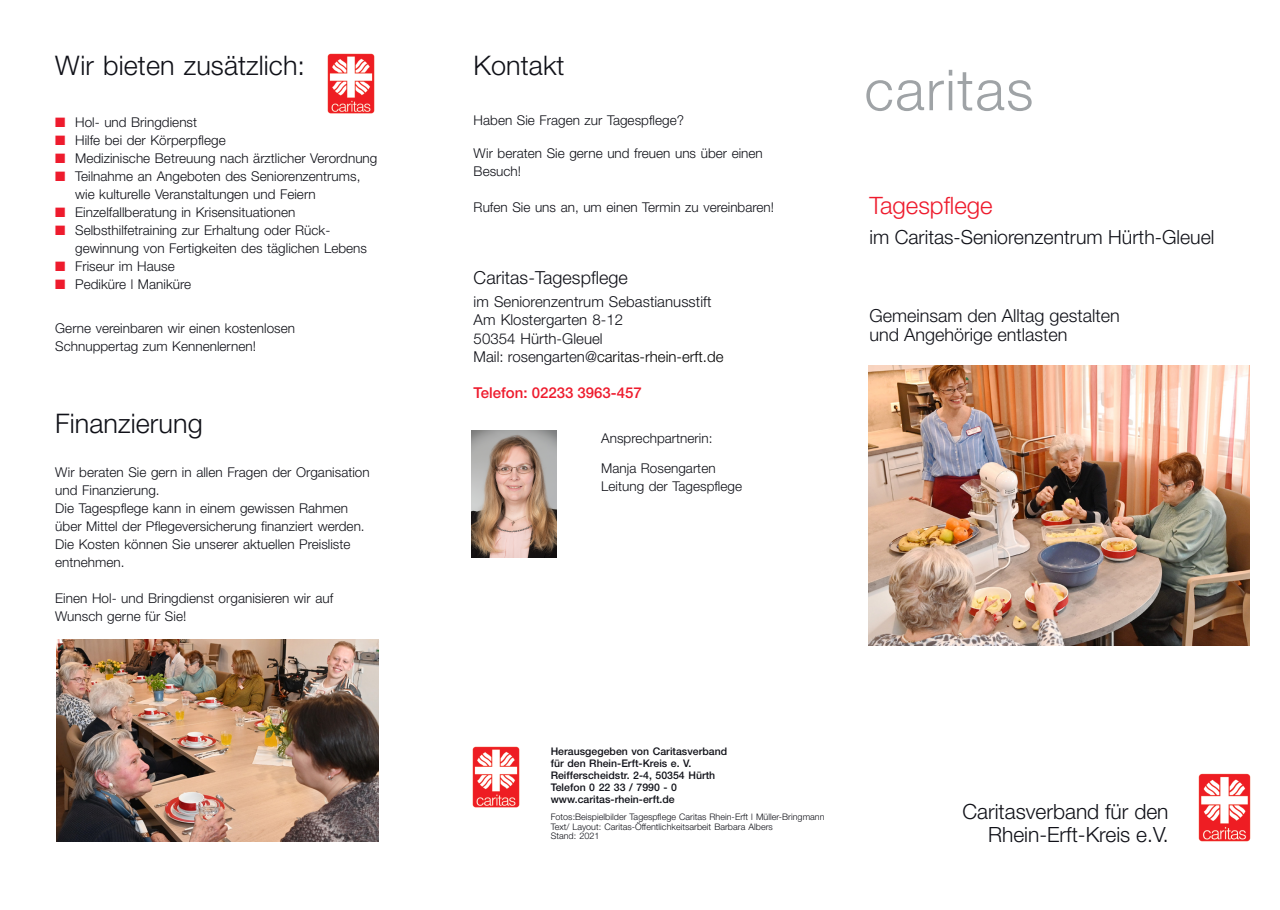
<style>
.page{position:relative;width:1280px;height:910px;background:#fff}
.page>*{position:absolute;margin:0;border:0;box-sizing:border-box;transform-origin:0 0}
._003-Headline-Innens{font:300 27px "Helvetica Neue";letter-spacing:.005em;color:#101118}
.Absatzformat_1{font:300 27px "Helvetica Neue";letter-spacing:.005em;color:#101118}
._001-Headline{font:300 24px "Helvetica Neue";color:#ee1b2d}
.t1{font:300 21px/22.5px "Helvetica Neue";color:#101118;text-align:right}
._001-Headline-2{font:300 19.5px "Helvetica Neue";color:#101118}
._001-Headline-3{font:300 18px/19.5px "Helvetica Neue";color:#101118}
.Absatzformat_1-2{font:300 18px "Helvetica Neue";letter-spacing:.005em;color:#101118}
.Absatzformat_1-3{font:300 15px/18.5px "Helvetica Neue";letter-spacing:.005em;color:#101118}
.Absatzformat_1-4{font:500 15px "Helvetica Neue";color:#ee1b2d}
._005-Fließtext{font:300 13.5px/18px "Helvetica Neue";letter-spacing:.005em;color:#101118}
.Absatzformat_1-5{font:300 13.5px/18px "Helvetica Neue";letter-spacing:.005em;color:#101118}
._009-Impressum-oben{font:500 10.5px/12px "Helvetica Neue";letter-spacing:.005em;color:#101118}
._010-Impressum-unten{font:300 9px "Helvetica Neue";letter-spacing:.005em;color:#101118}
.s1{color:#ee1b2d}
.s2{color:#000}
</style>
<div class="page">
<img style="left:1198px;top:774px;width:52px;height:67px">
<img style="left:56px;top:639px;width:322px;height:203px">
<img style="left:868px;top:365px;width:381px;height:281px">
<img style="left:473px;top:746px;width:46px;height:61px">
<img style="left:328px;top:53px;width:46px;height:61px">
<img style="left:471px;top:431px;width:85px;height:127px">
<svg style="left:866px;top:70px;width:165px;height:41px"></svg>
<p class="_003-Headline-Innens" style="left:55px;top:48px;width:251px">Wir bieten zusätzlich:</p>
<p class="_005-Fließtext" style="left:55px;top:113px;width:143px"><span class="s1">■</span> Hol- und Bringdienst</p>
<p class="_005-Fließtext" style="left:55px;top:131px;width:172px"><span class="s1">■</span> Hilfe bei der Körperpflege</p>
<p class="_005-Fließtext" style="left:55px;top:149px;width:324px"><span class="s1">■</span> Medizinische Betreuung nach ärztlicher Verordnung</p>
<p class="_005-Fließtext" style="left:75px;top:167px;width:287px;text-indent:-20px"><span class="s1">■</span> Teilnahme an Angeboten des Seniorenzentrums, wie kulturelle Veranstaltungen und Feiern</p>
<p class="_005-Fließtext" style="left:55px;top:203px;width:242px"><span class="s1">■</span> Einzelfallberatung in Krisensituationen</p>
<p class="_005-Fließtext" style="left:75px;top:221px;width:293px;text-indent:-20px"><span class="s1">■</span> Selbsthilfetraining zur Erhaltung oder Rück&shy;gewinnung von Fertigkeiten des täglichen Lebens</p>
<p class="_005-Fließtext" style="left:55px;top:257px;width:121px"><span class="s1">■</span> Friseur im Hause</p>
<p class="_005-Fließtext" style="left:55px;top:275px;width:137px"><span class="s1">■</span> Pediküre l Maniküre</p>
<p class="_005-Fließtext" style="left:55px;top:318px;width:241px">Gerne vereinbaren wir einen kostenlosen</p>
<p class="_005-Fließtext" style="left:55px;top:336px;width:202px">Schnuppertag zum Kennenlernen!</p>
<p class="_003-Headline-Innens" style="left:55px;top:407px;width:149px">Finanzierung</p>
<p class="_005-Fließtext" style="left:55px;top:462px;width:316px">Wir beraten Sie gern in allen Fragen der Organisation</p>
<p class="_005-Fließtext" style="left:55px;top:480px;width:106px">und Finanzierung.</p>
<p class="_005-Fließtext" style="left:55px;top:498px;width:311px">Die Tagespflege kann in einem gewissen Rahmen über Mittel der Pflegeversicherung finanziert werden.</p>
<p class="_005-Fließtext" style="left:55px;top:534px;width:297px">Die Kosten können Sie unserer aktuellen Preisliste entnehmen.</p>
<p class="_005-Fließtext" style="left:55px;top:588px;width:279px">Einen Hol- und Bringdienst organisieren wir auf<br>Wunsch gerne für Sie!</p>
<p class="Absatzformat_1" style="left:474px;top:48px;width:92px">Kontakt</p>
<p class="Absatzformat_1-5" style="left:474px;top:111px;width:212px">Haben Sie Fragen zur Tagespflege?</p>
<p class="Absatzformat_1-5" style="left:474px;top:144px;width:291px">Wir beraten Sie gerne und freuen uns über einen<br>Besuch!</p>
<p class="Absatzformat_1-5" style="left:474px;top:198px;width:302px">Rufen Sie uns an, um einen Termin zu vereinbaren!</p>
<p class="Absatzformat_1-2" style="left:474px;top:267px;width:156px">Caritas-Tagespflege</p>
<p class="Absatzformat_1-3" style="left:474px;top:292px;width:251px">im Seniorenzentrum Sebastianusstift<br>Am Klostergarten 8-12<br>50354 Hürth-Gleuel<br>Mail: rosengarten@<span class="s2">caritas-rhein-erft.de</span></p>
<p class="Absatzformat_1-4" style="left:474px;top:384px;width:170px">Telefon: 02233 3963-457</p>
<p class="_005-Fließtext" style="left:601px;top:429px;width:113px">Ansprechpartnerin:</p>
<p class="_005-Fließtext" style="left:601px;top:459px;width:142px">Manja Rosengarten<br>Leitung der Tagespflege</p>
<p class="_001-Headline" style="left:869px;top:191px;width:125px">Tagespflege</p>
<p class="_001-Headline-2" style="left:869px;top:225px;width:346px">im Caritas-Seniorenzentrum Hürth-Gleuel</p>
<p class="_001-Headline-3" style="left:869px;top:305px;width:252px">Gemeinsam den Alltag gestalten und Angehörige entlasten</p>
<p class="_009-Impressum-oben" style="left:551px;top:745px;width:178px">Herausgegeben von Caritasverband für den Rhein-Erft-Kreis e. V.</p>
<p class="_009-Impressum-oben" style="left:551px;top:769px;width:166px">Reifferscheidstr. 2-4, 50354 Hürth<br>Telefon 0 22 33 / 7990 - 0</p>
<p class="_009-Impressum-oben" style="left:551px;top:793px;width:126px">www.caritas-rhein-erft.de</p>
<p class="_010-Impressum-unten" style="left:551px;top:812px;width:275px">Fotos:Beispielbilder Tagespflege Caritas Rhein-Erft l Müller-Bringmann</p>
<p class="_010-Impressum-unten" style="left:551px;top:821px;width:224px">Text/ Layout: Caritas-Öffentlichkeitsarbeit Barbara Albers</p>
<p class="_010-Impressum-unten" style="left:551px;top:830px;width:50px">Stand: 2021</p>
<h3 class="t1" style="left:962px;top:800px;width:208px">Caritasverband für den<br>Rhein-Erft-Kreis e.V.</h3>
</div>
